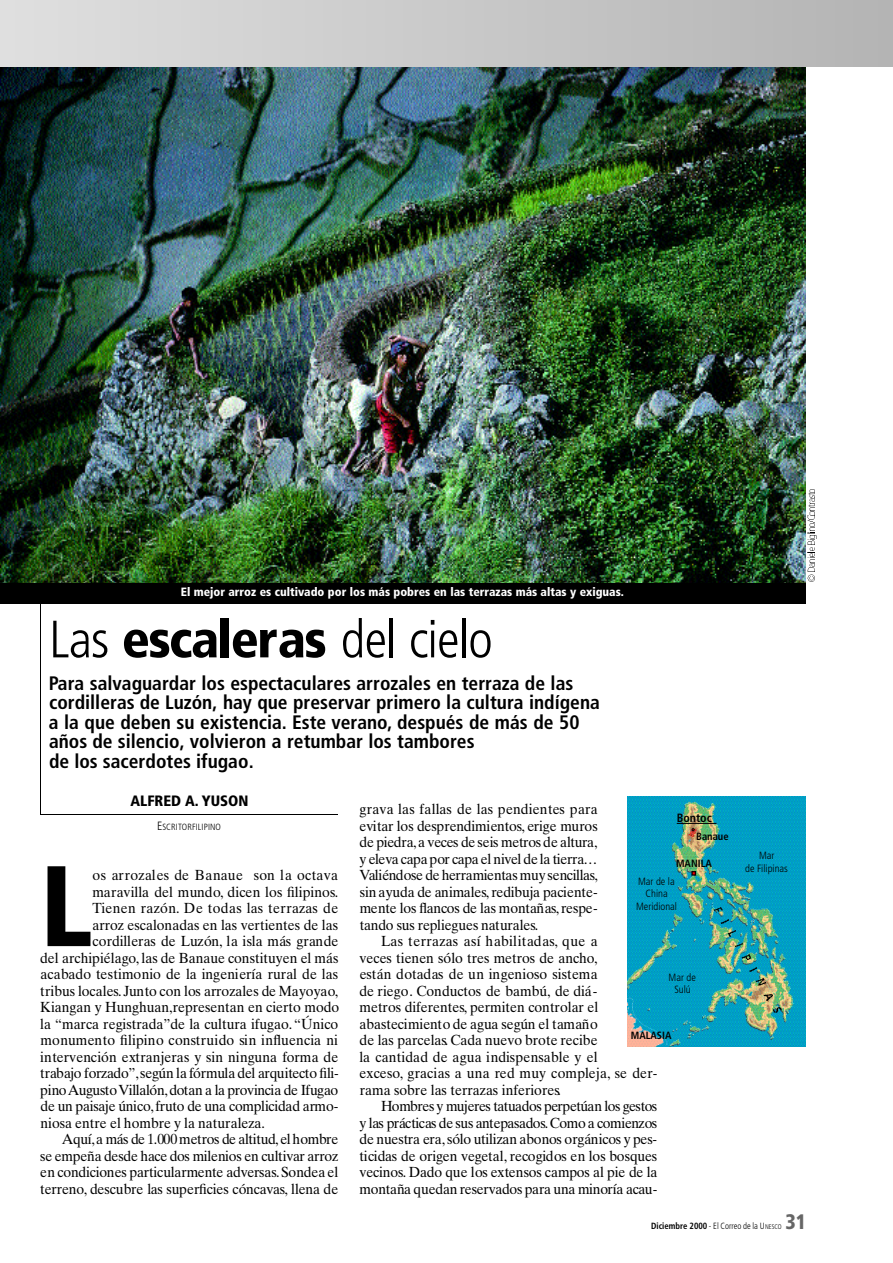
<style>
.page{position:relative;width:893px;height:1263px;background:#fff}
.page>*{position:absolute;margin:0;border:0;box-sizing:border-box;transform-origin:0 0}
.t1{font:900 condensed 114.45px "Frutiger";color:#000;scale:.95 1}
.t2{font:300 condensed 52.5px "Frutiger";letter-spacing:-.02em;color:#000}
.t3{font:900 condensed 21px "Frutiger";color:#666;scale:.95 1}
.t4{font:700 condensed 19.5px/19.5px "Frutiger";color:#000}
.t5{font:900 condensed 15px "Frutiger";color:#000}
.t6{font:14.7px/16.5px "Times Ten";color:#000;text-align:justify;scale:.95 1}
.t7{font:14.7px "Times Ten";letter-spacing:-.025em;color:#000;scale:.95 1}
.t8{font:14.7px "Times Ten";letter-spacing:-.02em;color:#000;scale:.95 1}
.t9{font:14.7px "Times Ten";letter-spacing:.025em;color:#000;scale:.95 1}
.t10{font:14.7px "Times Ten";letter-spacing:-.03em;color:#000;scale:.95 1}
.t11{font:900 condensed 12px "Frutiger";color:#fff}
.t12{font:700 condensed 12px "Frutiger";color:#000}
.t13{font:300 condensed 10.5px/12.6px "Frutiger";color:#000;text-align:center}
.t14{font:700 condensed 10.5px "Frutiger";color:#000}
.t15{font:300 condensed 9px "Frutiger";letter-spacing:.015em;color:#000;scale:.95 1}
.t16{font:300 condensed 9px "Frutiger";letter-spacing:.015em;color:#000}
.s1{font-weight:900}
.s2{font-size:12px}
.s3{font-weight:700}
.s4{font-size:6.75px}
</style>
<div class="page">
<hr style="left:40px;top:576px;width:1px;height:238px;background:#000">
<hr style="left:40px;top:814px;width:298px;height:1px;background:#000">
<img style="left:0;top:67px;width:806px;height:516px">
<div style="left:0;top:583px;width:806px;height:21px;background:#000"></div>
<img style="left:627px;top:796px;width:179px;height:250px">
<img style="left:705px;top:907px;width:17px;height:5px">
<img style="left:712px;top:920px;width:16px;height:4px">
<img style="left:719px;top:931px;width:16px;height:6px">
<img style="left:726px;top:943px;width:16px;height:4px">
<img style="left:733px;top:954px;width:17px;height:5px">
<img style="left:741px;top:968px;width:15px;height:3px">
<img style="left:747px;top:978px;width:18px;height:8px">
<img style="left:755px;top:994px;width:17px;height:6px">
<img style="left:764px;top:1007px;width:17px;height:5px">
<hr style="left:676px;top:823px;width:40px;height:1px;background:#000">
<svg style="left:804px;top:489px;width:12px;height:92px"></svg>
<p class="t11" style="left:181px;top:587px;width:444px">El mejor arroz es cultivado por los más pobres en las terrazas más altas y exiguas.</p>
<h2 class="t2" style="left:49px;top:618px;width:445px">Las <span class="s1">e s c a l e ra s</span> del cielo</h2>
<p class="t4" style="left:49px;top:675px;width:552px">Para salvaguardar los espectaculares arrozales en terraza de las cordilleras de Luzón, hay que preservar primero la cultura indígena a la que deben su existencia. Este verano, después de más de 50 años de silencio, volvieron a retumbar los tambores<br>de los sacerdotes ifugao.</p>
<p class="t5" style="left:130px;top:795px;width:120px">ALFRED A. YUSON</p>
<p class="t16" style="left:157px;top:823px;width:65px"><span class="s2">E</span>SCRITORFILIPINO</p>
<h1 class="t1" style="left:40px;top:860px;width:57px">L</h1>
<p class="t9" style="left:92px;top:869px;width:260px">os arrozales de Banaue son la octava</p>
<p class="t6" style="left:92px;top:885px;width:260px">maravilla del mundo, dicen los fil i p i n o s.</p>
<p class="t9" style="left:92px;top:902px;width:260px">Tienen razón. De todas las terrazas de</p>
<p class="t6" style="left:92px;top:918px;width:260px">arroz escalonadas en las vertientes de las</p>
<p class="t6" style="left:92px;top:934px;width:260px">cordilleras de Luzón, la isla más grande</p>
<p class="t6" style="left:40px;top:951px;width:315px">del archipiélago, las de Banaue constituyen el más</p>
<p class="t6" style="left:40px;top:967px;width:315px">acabado testimonio de la ingeniería rural de las</p>
<p class="t6" style="left:40px;top:984px;width:315px">tribus locales.Junto con los arrozales de Mayoyao,</p>
<p class="t6" style="left:40px;top:1000px;width:316px">Kiangan y Hunghuan,representan en cierto modo</p>
<p class="t6" style="left:40px;top:1017px;width:315px">la “marca registrada”de la cultura ifugao. “Único</p>
<p class="t6" style="left:40px;top:1033px;width:315px">monumento filipino construido sin influencia ni</p>
<p class="t6" style="left:40px;top:1050px;width:315px">intervención extranjeras y sin ninguna forma de</p>
<p class="t7" style="left:40px;top:1067px;width:315px">trabajo forzado”,según la fórmula del arquitecto fil i-</p>
<p class="t7" style="left:40px;top:1084px;width:315px">pino Augusto Vi l l a l ó n ,dotan a la provincia de Ifugao</p>
<p class="t8" style="left:40px;top:1100px;width:315px">de un paisaje único,fruto de una complicidad armo-</p>
<p class="t6" style="left:40px;top:1116px;width:238px">niosa entre el hombre y la naturaleza.</p>
<p class="t10" style="left:62px;top:1133px;width:293px">A q u í ,a más de 1.000 metros de altitud, el hombre</p>
<p class="t8" style="left:40px;top:1150px;width:315px">se empeña desde hace dos milenios en cultivar arroz</p>
<p class="t6" style="left:40px;top:1165px;width:315px">en condiciones particularmente adversas.Sondea el</p>
<p class="t6" style="left:40px;top:1182px;width:315px">t e r r e n o, descubre las superficies cóncavas, llena de</p>
<p class="t6" style="left:359px;top:802px;width:252px">grava las fallas de las pendientes para evitar los desprendimientos, erige muros de piedra,a veces de seis metros de altura, y eleva capa por capa el nivel de la tierra… Valiéndose de herramientas muy sencillas, sin ayuda de animales, redibuja paciente&shy;mente los flancos de las montañas,r e s p e&shy;tando sus repliegues naturales.</p>
<p class="t6" style="left:359px;top:934px;width:315px;text-align:left;text-indent:22px">Las terrazas así habilitadas, que a<br>veces tienen sólo tres metros de ancho,<br>están dotadas de un ingenioso sistema<br>de riego. Conductos de bambú, de diá-<br>metros diferentes, permiten controlar el abastecimiento de agua según el tamaño<br>de las parcelas. Cada nuevo brote recibe<br>la cantidad de agua indispensable y el<br>e x c e s o, gracias a una red muy compleja, se der&shy;rama sobre las terrazas inferiores.</p>
<p class="t6" style="left:359px;top:1099px;width:315px;text-indent:22px">Hombres y mujeres tatuados perpetúan los gestos y las prácticas de sus antepasados.Como a comienzos de nuestra era,sólo utilizan abonos orgánicos y pes&shy;ticidas de origen vegetal, recogidos en los bosques v e c i n o s. Dado que los extensos campos al pie de la montaña quedan reservados para una minoría acau-</p>
<p class="t12" style="left:676px;top:813px;width:37px">Bontoc</p>
<p class="t14" style="left:696px;top:832px;width:34px">Banaue</p>
<p class="t14" style="left:676px;top:860px;width:37px">MANILA</p>
<p class="t13" style="left:636px;top:876px;width:42px">Mar de la<br>China<br>Meridional</p>
<p class="t13" style="left:668px;top:972px;width:29px">Mar de<br>Sulú</p>
<p class="t14" style="left:631px;top:1031px;width:42px">MALASIA</p>
<p class="t13" style="left:745px;top:850px;width:44px">Mar<br>de Filipinas</p>
<p class="t15" style="left:651px;top:1222px;width:139px"><span class="s3">Diciembre 2000</span> - El Correo de la U<span class="s4">NESCO</span></p>
<h3 class="t3" style="left:785px;top:1214px;width:23px">31</h3>
</div>
